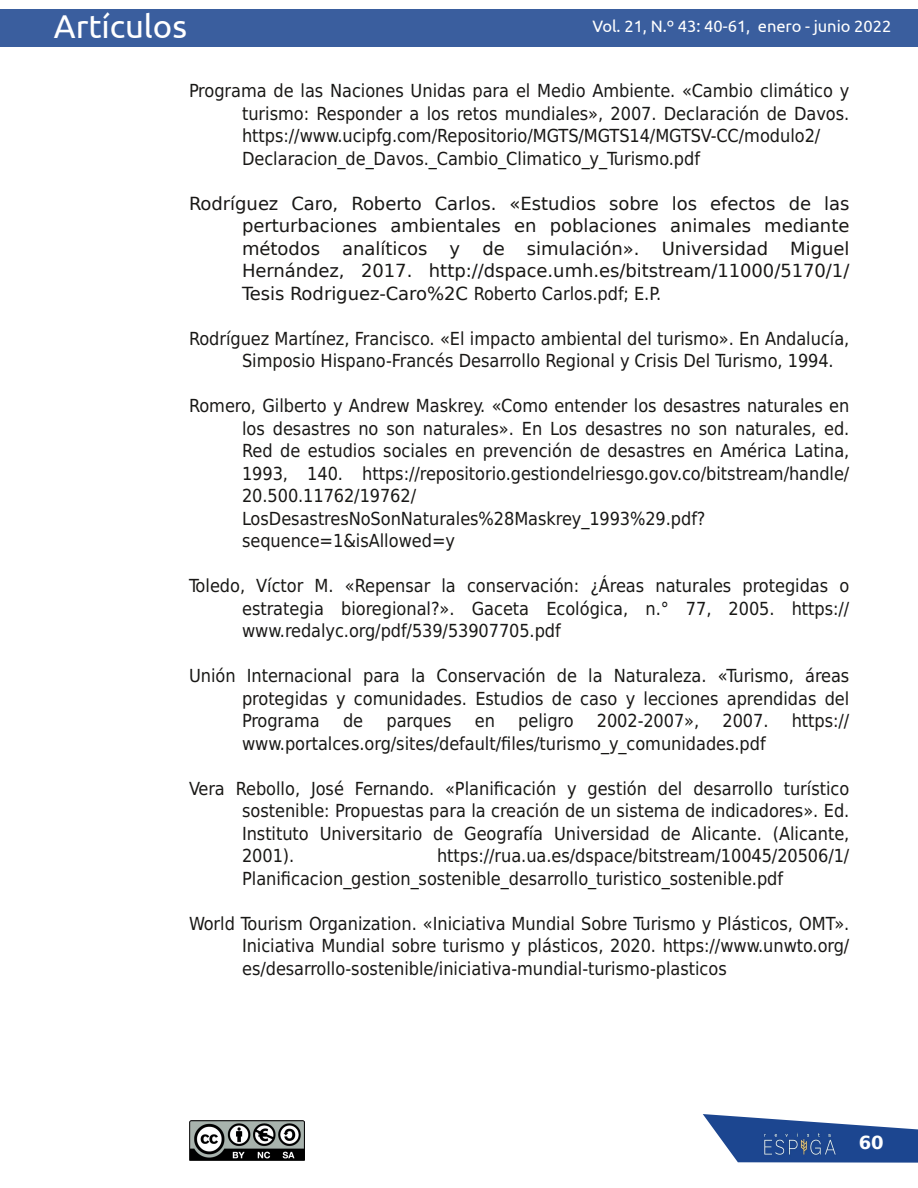
<style>
.page{position:relative;width:918px;height:1188px;background:#fff}
.page>*{position:absolute;margin:0;border:0;box-sizing:border-box;transform-origin:0 0}
.t1{font:33px "Ubuntu";color:#fff}
.t2{font:18px/22.5px "DejaVu Sans Condensed";color:#181715}
.t3{font:18px/22.5px "DejaVu Sans";letter-spacing:-.005em;color:#181715;text-align:justify}
.t4{font:700 18px "DejaVu Sans";color:#fff}
.t5{font:16.5px "Ubuntu";color:#fff}
.s1{font-family:"DejaVu Sans Condensed"}
</style>
<div class="page">
<svg style="left:703px;top:1114px;width:215px;height:49px"></svg>
<img style="left:741px;top:1129px;width:118px;height:31px">
<div style="left:0;top:9px;width:918px;height:38px;background:#3a5e9e"></div>
<img style="left:190px;top:1120px;width:114px;height:41px">
<h1 class="t1" style="left:54px;top:8px;width:135px">Artículos</h1>
<p class="t5" style="left:592px;top:17px;width:300px">Vol. 21, N.º 43: 40-61, enero - junio 2022</p>
<p class="t2" style="left:242px;top:80px;width:609px;text-indent:-53px">Programa de las Naciones Unidas para el Medio Ambiente. «Cambio climático y turismo: Responder a los retos mundiales», 2007. Declaración de Davos. https://www.ucipfg.com/Repositorio/MGTS/MGTS14/MGTSV-CC/modulo2/ Declaracion_de_Davos._Cambio_Climatico_y_Turismo.pdf</p>
<p class="t3" style="left:242px;top:192px;width:609px;text-indent:-53px">Rodríguez Caro, Roberto Carlos. «Estudios sobre los efectos de las perturbaciones ambientales en poblaciones animales mediante métodos analíticos y de simulación». Universidad Miguel Hernández, 2017. http://dspace.umh.es/bitstream/11000/5170/1/ Tesis Rodriguez-Caro%2C <span class="s1">Roberto Carlos.pdf; E.P.</span></p>
<p class="t2" style="left:242px;top:327px;width:609px;text-indent:-53px">Rodríguez Martínez, Francisco. «El impacto ambiental del turismo». En Andalucía,<br>Simposio Hispano-Francés Desarrollo Regional y Crisis Del Turismo, 1994.</p>
<p class="t2" style="left:242px;top:395px;width:609px;text-indent:-53px">Romero, Gilberto y Andrew Maskrey. «Como entender los desastres naturales en los desastres no son naturales». En Los desastres no son naturales, ed.<br>Red de estudios sociales en prevención de desastres en América Latina, 1993, 140. https://repositorio.gestiondelriesgo.gov.co/bitstream/handle/ 20.500.11762/19762/ LosDesastresNoSonNaturales%28Maskrey_1993%29.pdf? sequence=1&amp;isAllowed=y</p>
<p class="t2" style="left:242px;top:575px;width:609px;text-align:justify;text-indent:-53px">Toledo, Víctor M. «Repensar la conservación: ¿Áreas naturales protegidas o estrategia bioregional?». Gaceta Ecológica, n.° 77, 2005. https:// www.redalyc.org/pdf/539/53907705.pdf</p>
<p class="t2" style="left:242px;top:665px;width:609px;text-align:justify;text-indent:-53px">Unión Internacional para la Conservación de la Naturaleza. «Turismo, áreas protegidas y comunidades. Estudios de caso y lecciones aprendidas del Programa</p>
<p class="t2" style="left:343px;top:710px;width:22px">de</p>
<p class="t2" style="left:387px;top:710px;width:66px">parques</p>
<p class="t2" style="left:475px;top:710px;width:22px">en</p>
<p class="t2" style="left:518px;top:710px;width:57px">peligro</p>
<p class="t2" style="left:597px;top:710px;width:104px">2002-2007»,</p>
<p class="t2" style="left:723px;top:710px;width:47px">2007.</p>
<p class="t2" style="left:792px;top:710px;width:59px">https://</p>
<p class="t2" style="left:242px;top:732px;width:525px">www.portalces.org/sites/default/files/turismo_y_comunidades.pdf</p>
<p class="t2" style="left:242px;top:777px;width:609px;text-align:justify;text-indent:-53px">Vera Rebollo, José Fernando. «Planificación y gestión del desarrollo turístico sostenible: Propuestas para la creación de un sistema de indicadores». Ed.<br>Instituto Universitario de Geografía Universidad de Alicante. (Alicante, 2001).</p>
<p class="t2" style="left:242px;top:845px;width:609px;text-indent:195px">https://rua.ua.es/dspace/bitstream/10045/20506/1/<br>Planificacion_gestion_sostenible_desarrollo_turistico_sostenible.pdf</p>
<p class="t2" style="left:242px;top:912px;width:609px;text-align:justify;text-indent:-53px">World Tourism Organization. «Iniciativa Mundial Sobre Turismo y Plásticos, OMT».<br>Iniciativa Mundial sobre turismo y plásticos, 2020. https://www.unwto.org/ es/desarrollo-sostenible/iniciativa-mundial-turismo-plasticos</p>
<p class="t4" style="left:859px;top:1132px;width:26px">60</p>
</div>
